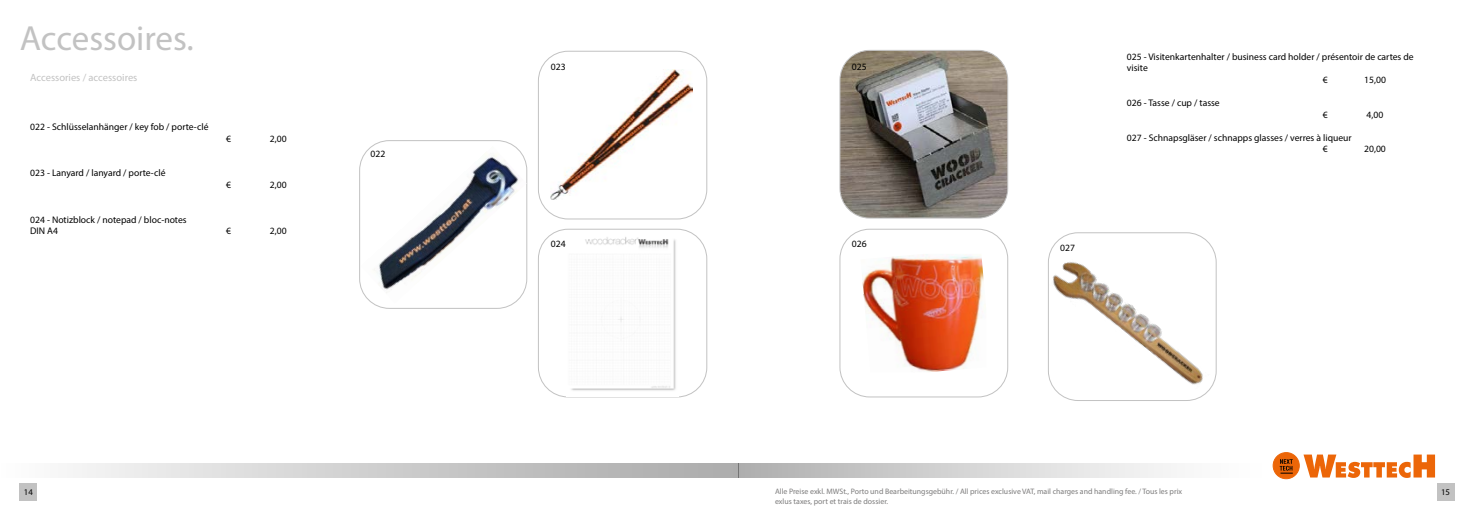
<style>
.page{position:relative;width:1474px;height:521px;background:#fff}
.page>*{position:absolute;margin:0;border:0;box-sizing:border-box;transform-origin:0 0}
.t1{font:35px "Myriad Pro";color:#c2c2c2}
.t2{font:10.5px "Myriad Pro";color:#c2c2c2}
.t3{font:9.62px/11.5px "Myriad Pro";color:#000}
.t4{font:8.75px "Myriad Pro";color:#000}
.t5{font:7.88px "Myriad Pro";color:#7c7b7b}
</style>
<div class="page">
<svg style="left:73px;top:463px;width:665px;height:14px;background:#ccc"></svg>
<svg style="left:738px;top:463px;width:433px;height:14px;background:#d2d2d2"></svg>
<div style="left:20px;top:484px;width:17px;height:17px;background:#c2c2c2"></div>
<div style="left:1436px;top:484px;width:17px;height:17px;background:#c2c2c2"></div>
<div style="left:1273px;top:452px;width:26px;height:27px;background:#ec6608;border-radius:50%"></div>
<div style="left:1272px;top:452px;width:27px;height:27px;border:1px solid #ec6608;border-radius:50%"></div>
<svg style="left:1279px;top:459px;width:13px;height:15px"></svg>
<svg style="left:1303px;top:454px;width:131px;height:24px"></svg>
<img style="left:551px;top:69px;width:141px;height:131px">
<div style="left:538px;top:51px;width:169px;height:168px;border:1px solid #c2c2c2;border-radius:30px"></div>
<div style="left:538px;top:229px;width:169px;height:168px;border:1px solid #c2c2c2;border-radius:30px"></div>
<div style="left:359px;top:140px;width:168px;height:169px;border:1px solid #c2c2c2;border-radius:30px"></div>
<img style="left:841px;top:50px;width:166px;height:168px">
<div style="left:839px;top:50px;width:169px;height:168px;border:1px solid #c2c2c2;border-radius:30px"></div>
<div style="left:839px;top:229px;width:169px;height:168px;border:1px solid #c2c2c2;border-radius:30px"></div>
<img style="left:360px;top:146px;width:166px;height:157px">
<img style="left:862px;top:254px;width:124px;height:118px">
<img style="left:567px;top:237px;width:111px;height:159px">
<img style="left:1048px;top:253px;width:169px;height:148px">
<h1 class="t1" style="left:20px;top:17px;width:175px">Accessoires.</h1>
<p class="t2" style="left:30px;top:71px;width:109px">Accessories / accessoires</p>
<p class="t3" style="left:30px;top:121px;width:180px">022 - Schlüsselanhänger / key fob / porte-clé</p>
<p class="t3" style="left:30px;top:167px;width:137px">023 - Lanyard / lanyard / porte-clé</p>
<p class="t3" style="left:30px;top:213px;width:158px">024 - Notizblock / notepad / bloc-notes<br>DIN A4</p>
<p class="t3" style="left:226px;top:132px;width:6px">€</p>
<p class="t3" style="left:270px;top:132px;width:18px">2,00</p>
<p class="t3" style="left:226px;top:179px;width:6px">€</p>
<p class="t3" style="left:270px;top:179px;width:18px">2,00</p>
<p class="t3" style="left:226px;top:225px;width:6px">€</p>
<p class="t3" style="left:270px;top:225px;width:18px">2,00</p>
<p class="t3" style="left:370px;top:148px;width:16px">022</p>
<p class="t3" style="left:551px;top:61px;width:16px">023</p>
<p class="t3" style="left:551px;top:238px;width:16px">024</p>
<p class="t3" style="left:851px;top:61px;width:16px">025</p>
<p class="t3" style="left:851px;top:238px;width:16px">026</p>
<p class="t3" style="left:1060px;top:242px;width:16px">027</p>
<p class="t3" style="left:1126px;top:51px;width:288px">025 - Visitenkartenhalter / business card holder / présentoir de cartes de</p>
<p class="t3" style="left:1126px;top:62px;width:22px">visite</p>
<p class="t3" style="left:1322px;top:74px;width:6px">€</p>
<p class="t3" style="left:1364px;top:74px;width:23px">15,00</p>
<p class="t3" style="left:1126px;top:97px;width:94px">026 - Tasse / cup / tasse</p>
<p class="t3" style="left:1322px;top:108px;width:6px">€</p>
<p class="t3" style="left:1366px;top:108px;width:18px">4,00</p>
<p class="t3" style="left:1322px;top:132px;width:30px;text-indent:-196px">027 - Schnapsgläser / schnapps glasses / verres à liqueur €</p>
<p class="t3" style="left:1364px;top:143px;width:23px">20,00</p>
<p class="t4" style="left:24px;top:486px;width:10px">14</p>
<p class="t5" style="left:775px;top:486px;width:408px">Alle Preise exkl. MWSt., Porto und Bearbeitungsgebühr. / All prices exclusive VAT, mail charges and handling fee. / Tous les prix</p>
<p class="t4" style="left:1440px;top:486px;width:10px">15</p>
<p class="t5" style="left:775px;top:496px;width:115px">exlus taxes, port et trais de dossier.</p>
</div>
